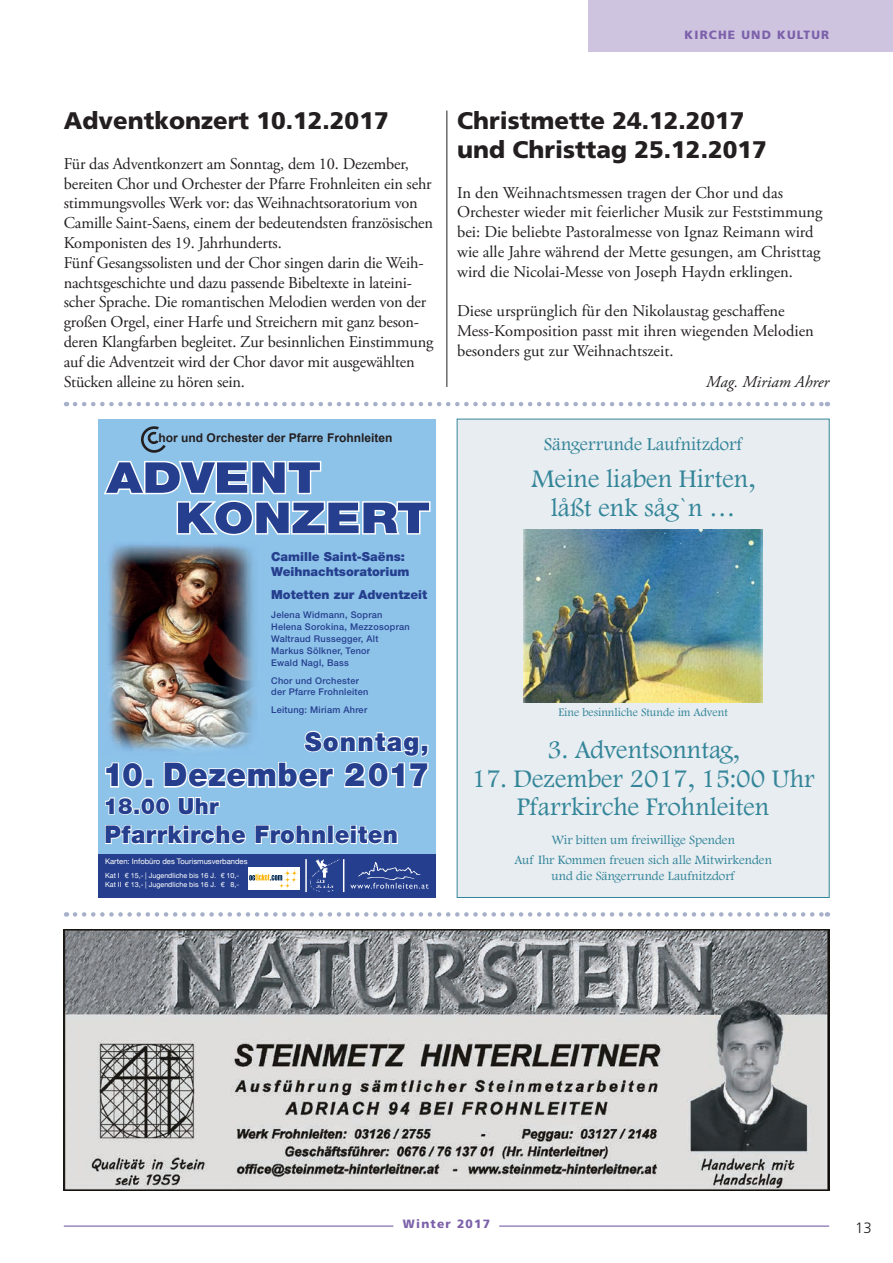
<style>
.page{position:relative;width:893px;height:1263px;background:#fff}
.page>*{position:absolute;margin:0;border:0;box-sizing:border-box;transform-origin:0 0}
.t1{font:900 42.6px/40.2px "Helvetica Neue LT Std";letter-spacing:-.005em;color:#253f8e;scale:1.18 1}
.t2{font:900 32.55px "Helvetica Neue LT Std";letter-spacing:.02em;color:#253f8e;scale:.96 1}
.t3{font:26.25px/28.5px "Footlight MT Light";color:#348599;text-align:center}
.t4{font:900 26.1px "Helvetica Neue LT Std";letter-spacing:.05em;color:#253f8e}
.t5{font:900 24.45px "Helvetica Neue LT Std";letter-spacing:.02em;color:#253f8e;scale:.96 1}
.t6{font:900 24px/28.8px "Frutiger";color:#231f20}
.t7{font:900 22.2px "Helvetica Neue LT Std";letter-spacing:.02em;color:#253f8e}
.t8{font:18.75px "Footlight MT Light";color:#348599}
.t9{font:16.5px/19.8px "Adobe Garamond Pro";letter-spacing:-.01em;color:#231f20}
.t10{font:italic 16.5px "Adobe Garamond Pro";color:#231f20}
.t11{font:300 15px "Frutiger";color:#231f20}
.t12{font:13.2px/20.1px "Footlight MT Light";color:#348599;text-align:center}
.t13{font:900 12.45px/15px "Helvetica Neue LT Std";color:#253f8e}
.t14{font:700 12px "Arial";color:#231f20}
.t15{font:12px "Footlight MT Light";color:#348599}
.t16{font:900 12px "Frutiger";letter-spacing:.1em;color:#7c61aa}
.t17{font:500 9.3px/11.9px "Helvetica Neue LT Std";letter-spacing:.03em;color:#253f8e}
.t18{font:7.65px "Helvetica Neue";color:#fff}
.t19{font:7.2px/8.6px "Helvetica Neue";color:#fff}
</style>
<div class="page">
<hr style="left:64px;top:1225px;width:329px;height:2px;background:#7c61aa">
<hr style="left:499px;top:1225px;width:330px;height:2px;background:#7c61aa">
<div style="left:588px;top:0;width:305px;height:51px;background:#cec4e0"></div>
<div style="left:98px;top:419px;width:338px;height:476px;background:#8dc2e9"></div>
<img style="left:108px;top:544px;width:55px;height:207px">
<div style="left:98px;top:854px;width:338px;height:43px;background:#253f8e"></div>
<svg style="left:105px;top:825px;width:141px;height:20px"></svg>
<svg style="left:255px;top:825px;width:71px;height:20px"></svg>
<div style="left:327px;top:825px;width:7px;height:19px;border:2px solid #fff"></div>
<svg style="left:334px;top:825px;width:64px;height:20px"></svg>
<hr style="left:343px;top:859px;width:1px;height:33px;background:#fff">
<hr style="left:305px;top:859px;width:2px;height:33px;background:#fff">
<img style="left:310px;top:859px;width:30px;height:33px">
<svg style="left:104px;top:460px;width:327px;height:76px"></svg>
<svg style="left:105px;top:762px;width:39px;height:26px"></svg>
<div style="left:145px;top:779px;width:8px;height:8px;border:2px solid #fff"></div>
<img style="left:163px;top:545px;width:266px;height:243px">
<svg style="left:105px;top:797px;width:29px;height:18px"></svg>
<div style="left:134px;top:808px;width:6px;height:7px;border:2px solid #fff"></div>
<svg style="left:140px;top:797px;width:30px;height:18px"></svg>
<svg style="left:178px;top:797px;width:42px;height:18px"></svg>
<div style="left:248px;top:868px;width:51px;height:22px;background:#fff"></div>
<svg style="left:249px;top:869px;width:50px;height:20px"></svg>
<svg style="left:350px;top:862px;width:78px;height:27px"></svg>
<svg style="left:141px;top:426px;width:25px;height:27px"></svg>
<svg style="left:75px;top:912px;width:753px;height:5px"></svg>
<svg style="left:75px;top:402px;width:753px;height:4px"></svg>
<hr style="left:446px;top:111px;width:1px;height:276px;background:#231f20">
<img style="left:64px;top:930px;width:765px;height:261px">
<div style="left:457px;top:419px;width:373px;height:479px;background:#e7edf1;border:1px solid #348599"></div>
<img style="left:524px;top:529px;width:238px;height:174px">
<p class="t16" style="left:685px;top:28px;width:146px">KIRCHE UND KULTUR</p>
<h3 class="t6" style="left:64px;top:106px;width:326px">Adventkonzert 10.12.2017</h3>
<p class="t9" style="left:64px;top:154px;width:371px">Für das Adventkonzert am Sonntag, dem 10. Dezember, bereiten Chor und Orchester der Pfarre Frohnleiten ein sehr stimmungsvolles Werk vor: das Weihnachtsoratorium von Camille Saint-Saens, einem der bedeutendsten französischen Komponisten des 19. Jahrhunderts.<br>Fünf Gesangssolisten und der Chor singen darin die Weih&shy;nachtsgeschichte und dazu passende Bibeltexte in lateini&shy;scher Sprache. Die romantischen Melodien werden von der großen Orgel, einer Harfe und Streichern mit ganz beson&shy;deren Klangfarben begleitet. Zur besinnlichen Einstimmung auf die Adventzeit wird der Chor davor mit ausgewählten Stücken alleine zu hören sein.</p>
<p class="t14" style="left:159px;top:430px;width:235px">hor und Orchester der Pfarre Frohnleiten</p>
<h1 class="t1" style="left:175px;top:457px;width:218px;text-indent:-69px">ADVENT<br>KONZERT</h1>
<p class="t13" style="left:271px;top:549px;width:140px">Camille Saint-Saëns:<br>Weihnachtsoratorium</p>
<p class="t13" style="left:271px;top:587px;width:157px">Motetten zur Adventzeit</p>
<p class="t17" style="left:271px;top:609px;width:140px">Jelena Widmann, Sopran<br>Helena Sorokina, Mezzosopran<br>Waltraud Russegger, Alt<br>Markus Sölkner, Tenor<br>Ewald Nagl, Bass</p>
<p class="t17" style="left:271px;top:675px;width:99px;line-height:11.1px">Chor und Orchester der Pfarre Frohnleiten</p>
<p class="t17" style="left:271px;top:703px;width:98px">Leitung: Miriam Ahrer</p>
<h3 class="t4" style="left:305px;top:726px;width:126px">Sonntag,</h3>
<h2 class="t2" style="left:103px;top:755px;width:342px">10. Dezember 2017</h2>
<h3 class="t7" style="left:103px;top:792px;width:117px">18.00 Uhr</h3>
<h3 class="t5" style="left:104px;top:820px;width:307px">Pfarrkirche Frohnleiten</h3>
<p class="t19" style="left:105px;top:871px;width:136px">Kat I € 15,- | Jugendliche bis 16 J. € 10,-<br>Kat II € 13,- | Jugendliche bis 16 J. € 8,-</p>
<p class="t18" style="left:105px;top:856px;width:144px">Karten: Infobüro des Tourismusverbandes</p>
<h3 class="t6" style="left:457px;top:106px;width:311px">Christmette 24.12.2017 und Christtag 25.12.2017</h3>
<p class="t9" style="left:457px;top:183px;width:367px">In den Weihnachtsmessen tragen der Chor und das Orchester wieder mit feierlicher Musik zur Feststimmung bei: Die beliebte Pastoralmesse von Ignaz Reimann wird wie alle Jahre während der Mette gesungen, am Christtag wird die Nicolai-Messe von Joseph Haydn erklingen.</p>
<p class="t9" style="left:457px;top:302px;width:358px">Diese ursprünglich für den Nikolaustag geschaffene<br>Mess-Komposition passt mit ihren wiegenden Melodien besonders gut zur Weihnachtszeit.</p>
<p class="t10" style="left:706px;top:371px;width:125px">Mag. Miriam Ahrer</p>
<p class="t8" style="left:544px;top:433px;width:200px">Sängerrunde Laufnitzdorf</p>
<h3 class="t3" style="left:532px;top:464px;width:225px">Meine liaben Hirten, låßt enk såg`n …</h3>
<p class="t15" style="left:558px;top:705px;width:171px">Eine besinnliche Stunde im Advent</p>
<h3 class="t3" style="left:547px;top:735px;width:193px">3. Adventsonntag,</h3>
<h3 class="t3" style="left:472px;top:763px;width:345px">17. Dezember 2017, 15:00 Uhr<br>Pfarrkirche Frohnleiten</h3>
<p class="t12" style="left:514px;top:830px;width:259px">Wir bitten um freiwillige Spenden<br>Auf Ihr Kommen freuen sich alle Mitwirkenden</p>
<p class="t12" style="left:552px;top:866px;width:185px">und die Sängerrunde Laufnitzdorf</p>
<p class="t16" style="left:403px;top:1216px;width:89px">Winter 2017</p>
<p class="t11" style="left:855px;top:1219px;width:18px">13</p>
</div>
